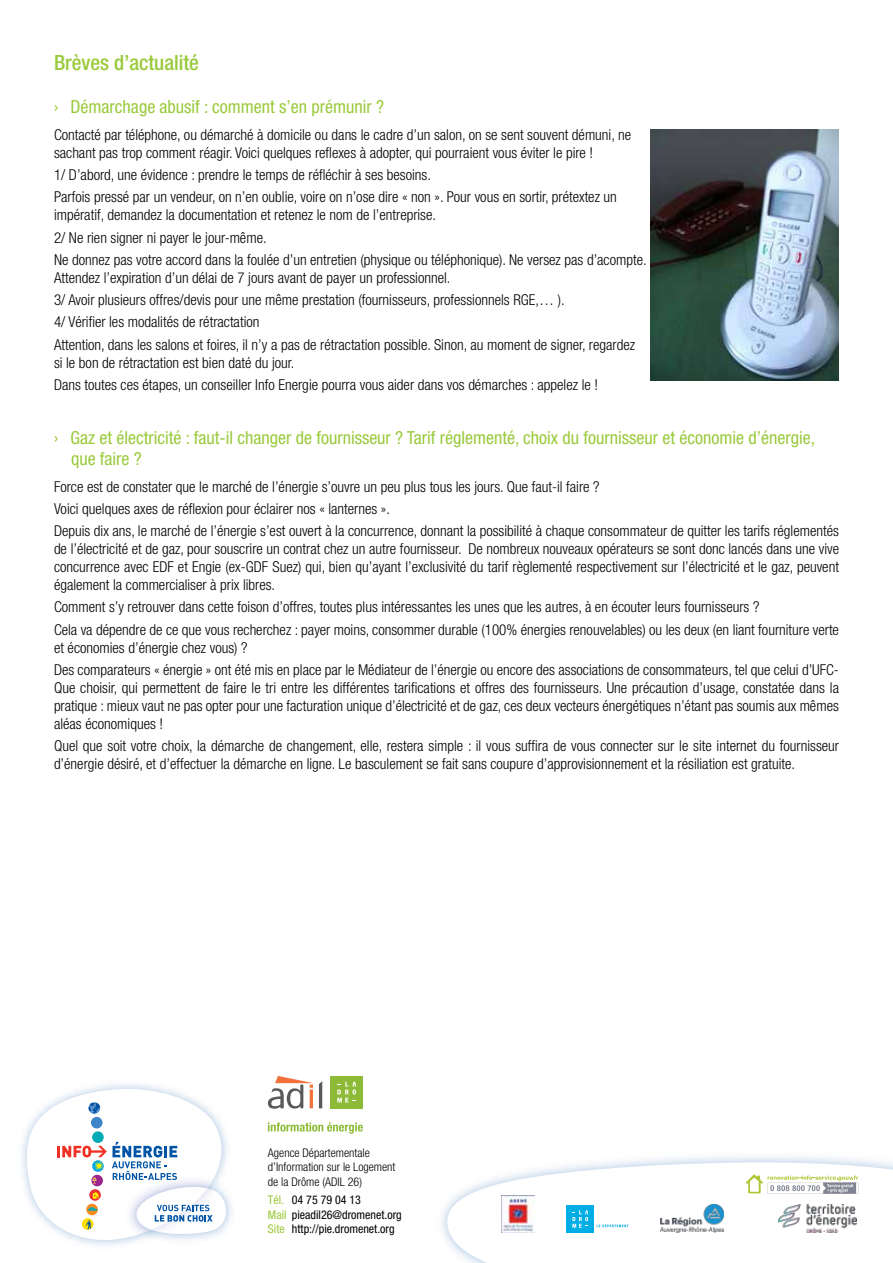
<style>
.page{position:relative;width:893px;height:1263px;background:#fff}
.page>*{position:absolute;margin:0;border:0;box-sizing:border-box;transform-origin:0 0}
.t1{font:500 condensed 21px "Helvetica Neue LT";color:#9aca3c}
.t2{font:condensed 18px/21.6px "Helvetica Neue LT";color:#9aca3c}
.t3{font:300 condensed 15px/22.2px "Helvetica Neue LT";color:#000}
.t4{font:condensed 12px/14.4px "Helvetica Neue LT";color:#000}
.t5{font:300 condensed 12px/14.4px "Helvetica Neue LT";color:#000}
.s1{color:#9aca3c}
</style>
<div class="page">
<svg style="left:268px;top:1122px;width:95px;height:12px"></svg>
<svg style="left:268px;top:1076px;width:54px;height:33px"></svg>
<div style="left:330px;top:1076px;width:33px;height:32px;background:#8ebb37"></div>
<svg style="left:337px;top:1082px;width:19px;height:20px"></svg>
<svg style="left:441px;top:1156px;width:452px;height:107px"></svg>
<div style="left:567px;top:1205px;width:27px;height:28px;background:#00ade4"></div>
<svg style="left:572px;top:1210px;width:16px;height:18px"></svg>
<svg style="left:597px;top:1224px;width:31px;height:3px"></svg>
<img style="left:501px;top:1195px;width:34px;height:37px">
<svg style="left:746px;top:1174px;width:113px;height:20px"></svg>
<img style="left:660px;top:1204px;width:64px;height:29px">
<img style="left:22px;top:1084px;width:205px;height:162px">
<img style="left:221px;top:1188px;width:11px;height:46px">
<svg style="left:27px;top:1089px;width:194px;height:151px"></svg>
<img style="left:778px;top:1205px;width:78px;height:27px">
<img style="left:651px;top:130px;width:188px;height:251px">
<h1 class="t1" style="left:54px;top:50px;width:147px">Brèves d’actualité</h1>
<p class="t2" style="left:54px;top:96px;width:332px">› Démarchage abusif : comment s’en prémunir ?</p>
<p class="t3" style="left:54px;top:125px;width:579px;line-height:18px">Contacté par téléphone, ou démarché à domicile ou dans le cadre d’un salon, on se sent souvent démuni, ne sachant pas trop comment réagir. Voici quelques reflexes à adopter, qui pourraient vous éviter le pire !</p>
<p class="t3" style="left:54px;top:164px;width:564px">1/ D’abord, une évidence : prendre le temps de réfléchir à ses besoins.<br>Parfois pressé par un vendeur, on n’en oublie, voire on n’ose dire « non ». Pour vous en sortir, prétextez un</p>
<p class="t3" style="left:54px;top:204px;width:594px">impératif, demandez la documentation et retenez le nom de l’entreprise.<br>2/ Ne rien signer ni payer le jour-même.<br>Ne donnez pas votre accord dans la foulée d’un entretien (physique ou téléphonique). Ne versez pas d’acompte.</p>
<p class="t3" style="left:54px;top:266px;width:582px">Attendez l’expiration d’un délai de 7 jours avant de payer un professionnel.<br>3/ Avoir plusieurs offres/devis pour une même prestation (fournisseurs, professionnels RGE,… ).<br>4/ Vérifier les modalités de rétractation<br>Attention, dans les salons et foires, il n’y a pas de rétractation possible. Sinon, au moment de signer, regardez</p>
<p class="t3" style="left:54px;top:351px;width:545px">si le bon de rétractation est bien daté du jour.<br>Dans toutes ces étapes, un conseiller Info Energie pourra vous aider dans vos démarches : appelez le !</p>
<p class="t2" style="left:71px;top:426px;width:745px;text-indent:-17px">› Gaz et électricité : faut-il changer de fournisseur ? Tarif réglementé, choix du fournisseur et économie d’énergie, que faire ?</p>
<p class="t3" style="left:54px;top:475px;width:786px">Force est de constater que le marché de l’énergie s’ouvre un peu plus tous les jours. Que faut-il faire ?<br>Voici quelques axes de réflexion pour éclairer nos « lanternes ».<br>Depuis dix ans, le marché de l’énergie s’est ouvert à la concurrence, donnant la possibilité à chaque consommateur de quitter les tarifs réglementés</p>
<p class="t3" style="left:54px;top:540px;width:787px;line-height:18px;text-align:justify">de l’électricité et de gaz, pour souscrire un contrat chez un autre fournisseur. De nombreux nouveaux opérateurs se sont donc lancés dans une vive concurrence avec EDF et Engie (ex-GDF Suez) qui, bien qu’ayant l’exclusivité du tarif règlementé respectivement sur l’électricité et le gaz, peuvent également la commercialiser à prix libres.</p>
<p class="t3" style="left:54px;top:596px;width:786px">Comment s’y retrouver dans cette foison d’offres, toutes plus intéressantes les unes que les autres, à en écouter leurs fournisseurs ?<br>Cela va dépendre de ce que vous recherchez : payer moins, consommer durable (100% énergies renouvelables) ou les deux (en liant fourniture verte</p>
<p class="t3" style="left:54px;top:636px;width:786px">et économies d’énergie chez vous) ?<br>Des comparateurs « énergie » ont été mis en place par le Médiateur de l’énergie ou encore des associations de consommateurs, tel que celui d’UFC-</p>
<p class="t3" style="left:54px;top:678px;width:786px;line-height:18px;text-align:justify">Que choisir, qui permettent de faire le tri entre les différentes tarifications et offres des fournisseurs. Une précaution d’usage, constatée dans la pratique : mieux vaut ne pas opter pour une facturation unique d’électricité et de gaz, ces deux vecteurs énergétiques n’étant pas soumis aux mêmes aléas économiques !</p>
<p class="t3" style="left:54px;top:737px;width:786px;line-height:18px">Quel que soit votre choix, la démarche de changement, elle, restera simple : il vous suffira de vous connecter sur le site internet du fournisseur d’énergie désiré, et d’effectuer la démarche en ligne. Le basculement se fait sans coupure d’approvisionnement et la résiliation est gratuite.</p>
<p class="t5" style="left:268px;top:1145px;width:129px">Agence Départementale d’Information sur le Logement de la Drôme (ADIL 26)</p>
<p class="t4" style="left:268px;top:1193px;width:135px"><span class="s1">Tél.</span> 04 75 79 04 13<br><span class="s1">Mail</span> pieadil26@dromenet.org<br><span class="s1">Site</span> http://pie.dromenet.org</p>
</div>
